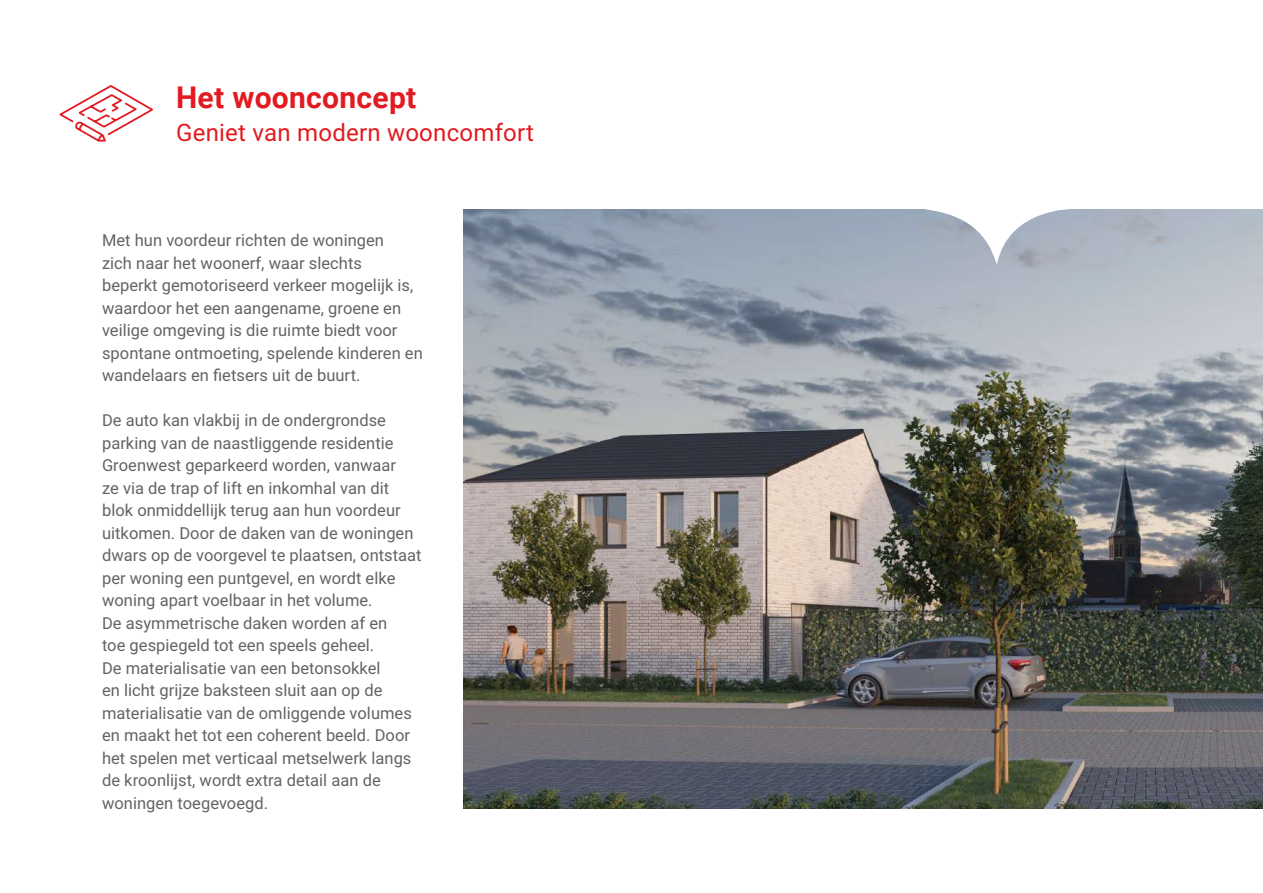
<style>
.page{position:relative;width:1263px;height:893px;background:#fff}
.page>*{position:absolute;margin:0;border:0;box-sizing:border-box;transform-origin:0 0}
.t1{font:700 30px "Roboto";letter-spacing:.01em;color:#e21a21}
.t2{font:24px "Roboto";letter-spacing:.01em;color:#e21a21}
.t3{font:16.5px/22.5px "Roboto";color:#636366}
</style>
<div class="page">
<svg style="left:59px;top:85px;width:94px;height:57px"></svg>
<img style="left:463px;top:210px;width:800px;height:599px">
<svg style="left:918px;top:209px;width:157px;height:56px"></svg>
<h1 class="t1" style="left:176px;top:76px;width:242px">Het woonconcept</h1>
<h2 class="t2" style="left:176px;top:115px;width:359px">Geniet van modern wooncomfort</h2>
<p class="t3" style="left:102px;top:228px;width:322px">Met hun voordeur richten de woningen<br>zich naar het woonerf, waar slechts<br>beperkt gemotoriseerd verkeer mogelijk is, waardoor het een aangename, groene en veilige omgeving is die ruimte biedt voor spontane ontmoeting, spelende kinderen en wandelaars en fietsers uit de buurt.</p>
<p class="t3" style="left:102px;top:408px;width:321px">De auto kan vlakbij in de ondergrondse parking van de naastliggende residentie Groenwest geparkeerd worden, vanwaar<br>ze via de trap of lift en inkomhal van dit blok onmiddellijk terug aan hun voordeur uitkomen. Door de daken van de woningen dwars op de voorgevel te plaatsen, ontstaat per woning een puntgevel, en wordt elke woning apart voelbaar in het volume.<br>De asymmetrische daken worden af en<br>toe gespiegeld tot een speels geheel.<br>De materialisatie van een betonsokkel<br>en licht grijze baksteen sluit aan op de materialisatie van de omliggende volumes en maakt het tot een coherent beeld. Door het spelen met verticaal metselwerk langs de kroonlijst, wordt extra detail aan de woningen toegevoegd.</p>
</div>
